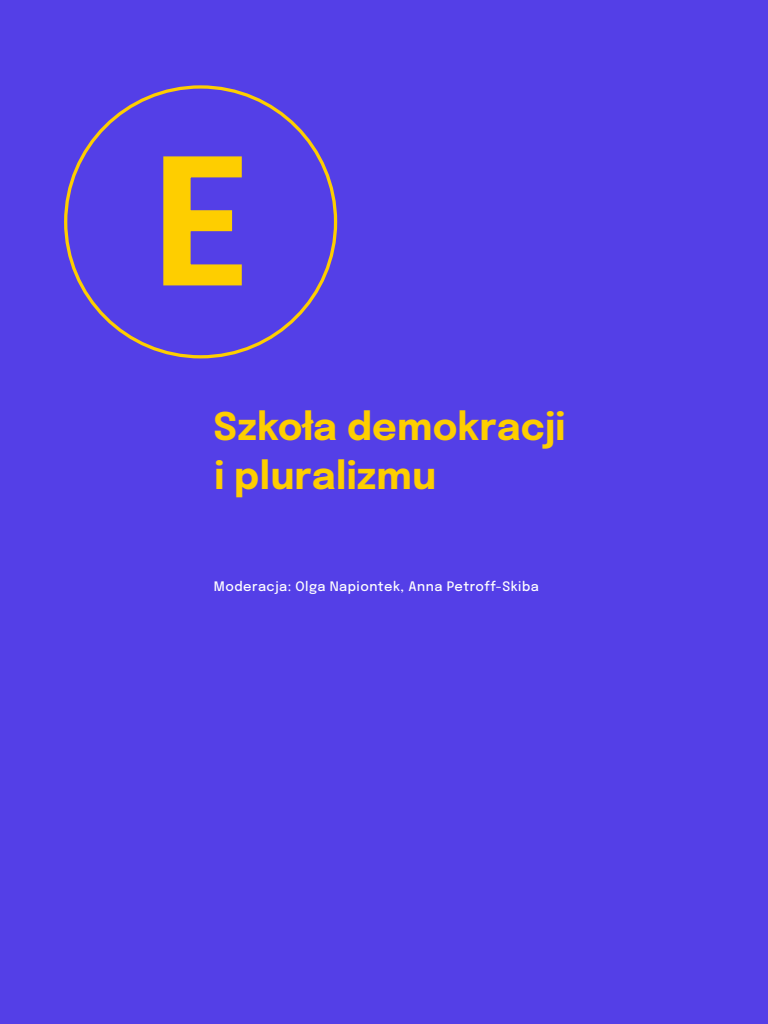
<style>
.page{position:relative;width:768px;height:1024px;background:#543fe7}
.page>*{position:absolute;margin:0;border:0;box-sizing:border-box;transform-origin:0 0}
.t1{font:700 175px "Epilogue";color:#fece00}
.t2{font:700 38px/48.7px "Epilogue";letter-spacing:.005em;color:#fece00}
.t3{font:500 13px "Epilogue";letter-spacing:.04em;color:#fff}
</style>
<div class="page">
<h1 class="t1" style="left:153px;top:99px;width:101px">E</h1>
<h2 class="t2" style="left:214px;top:400px;width:353px">Szkoła demokracji i pluralizmu</h2>
<p class="t3" style="left:214px;top:577px;width:326px">Moderacja: Olga Napiontek, Anna Petroff-Skiba</p>
</div>
